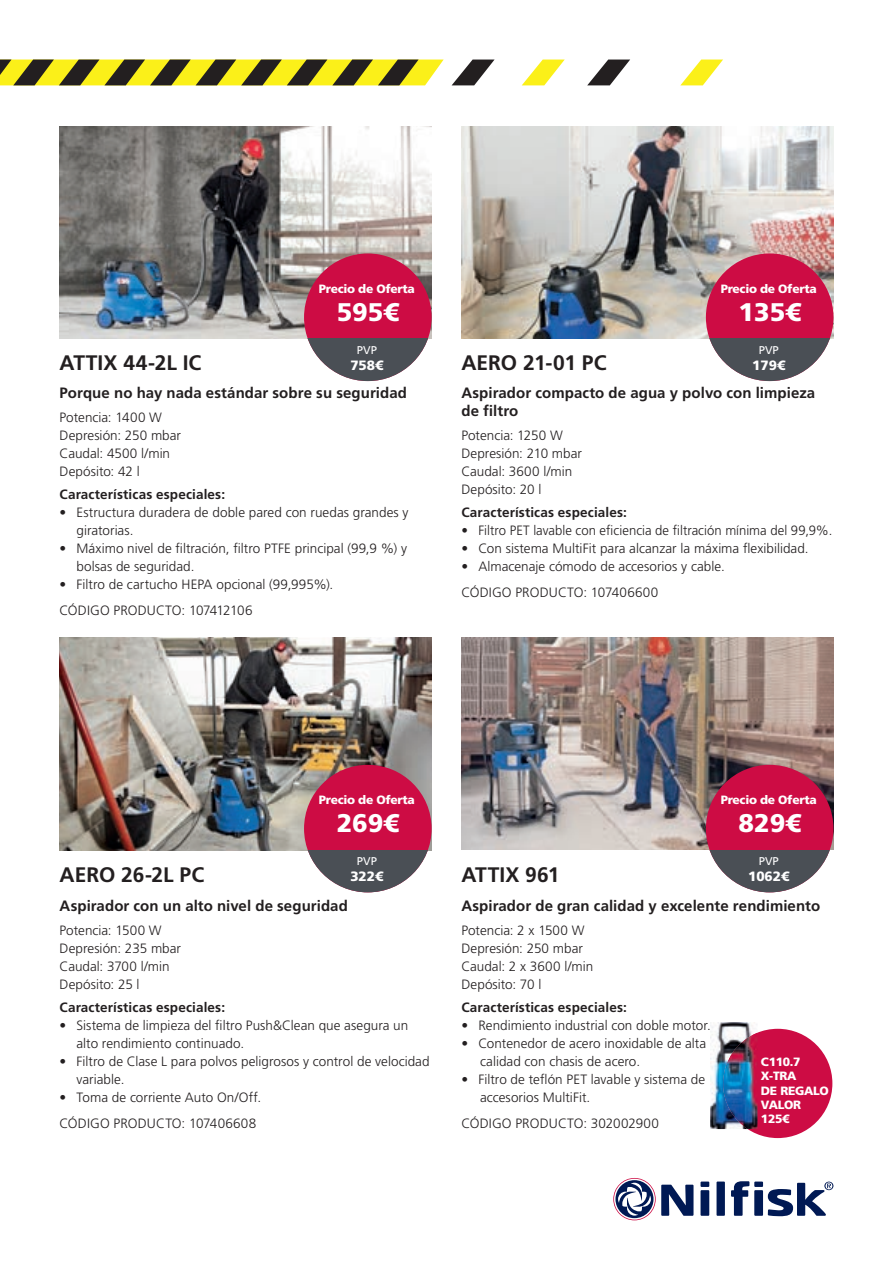
<style>
.page{position:relative;width:893px;height:1263px;background:#fff}
.page>*{position:absolute;margin:0;border:0;box-sizing:border-box;transform-origin:0 0}
.t1{font:900 25.5px "Frutiger LT Std";color:#fff}
.t2{font:700 21px "Frutiger LT Std";color:#231f20}
.t3{font:700 15px/18px "Frutiger LT Std";letter-spacing:.005em;color:#231f20}
.t4{font:300 13.5px/18px "Frutiger LT Std";letter-spacing:.005em;color:#231f20}
.t5{font:700 13.5px "Frutiger LT Std";letter-spacing:.01em;color:#231f20}
.t6{font:900 13.5px "Frutiger LT Std";color:#fff}
.t7{font:900 12px/14.4px "Frutiger LT Std";letter-spacing:-.025em;color:#fff}
.t8{font:11.25px "Frutiger LT Std";color:#fff}
</style>
<div class="page">
<div style="left:716px;top:1181px;width:9px;height:35px;background:#001954"></div>
<div style="left:700px;top:1190px;width:9px;height:26px;background:#001954"></div>
<div style="left:754px;top:1190px;width:9px;height:26px;background:#001954"></div>
<div style="left:700px;top:1181px;width:9px;height:6px;background:#001954"></div>
<div style="left:754px;top:1181px;width:9px;height:6px;background:#001954"></div>
<svg style="left:731px;top:1181px;width:18px;height:35px"></svg>
<svg style="left:613px;top:1178px;width:80px;height:42px"></svg>
<svg style="left:768px;top:1181px;width:65px;height:35px"></svg>
<img style="left:60px;top:126px;width:372px;height:213px">
<img style="left:461px;top:126px;width:372px;height:213px">
<img style="left:60px;top:637px;width:372px;height:213px">
<img style="left:461px;top:637px;width:372px;height:213px">
<svg style="left:0;top:60px;width:444px;height:25px;background:#9d9520"></svg>
<svg style="left:452px;top:60px;width:42px;height:25px"></svg>
<svg style="left:522px;top:60px;width:43px;height:25px"></svg>
<svg style="left:587px;top:60px;width:43px;height:25px"></svg>
<svg style="left:680px;top:60px;width:43px;height:25px"></svg>
<div style="left:304px;top:253px;width:128px;height:128px;background:#cd0c44;border-radius:50%"></div>
<svg style="left:307px;top:339px;width:121px;height:42px;fill:#4a4f55"></svg>
<div style="left:706px;top:253px;width:127px;height:128px;background:#cd0c44;border-radius:50%"></div>
<svg style="left:709px;top:339px;width:121px;height:42px;fill:#4a4f55"></svg>
<div style="left:304px;top:765px;width:128px;height:127px;background:#cd0c44;border-radius:50%"></div>
<svg style="left:304px;top:850px;width:128px;height:42px;fill:#4a4f55"></svg>
<div style="left:706px;top:765px;width:127px;height:127px;background:#cd0c44;border-radius:50%"></div>
<svg style="left:709px;top:850px;width:121px;height:42px;fill:#4a4f55"></svg>
<div style="left:723px;top:1029px;width:109px;height:109px;background:#cd0c44;border-radius:50%"></div>
<img style="left:710px;top:1022px;width:45px;height:107px">
<img style="left:723px;top:1033px;width:34px;height:96px">
<p class="t7" style="left:319px;top:282px;width:97px">Precio de Oferta</p>
<p class="t7" style="left:721px;top:282px;width:97px">Precio de Oferta</p>
<h1 class="t1" style="left:337px;top:296px;width:64px">595€</h1>
<h1 class="t1" style="left:738px;top:296px;width:64px">135€</h1>
<p class="t8" style="left:357px;top:343px;width:22px">PVP</p>
<p class="t6" style="left:350px;top:357px;width:35px">758€</p>
<h2 class="t2" style="left:60px;top:350px;width:143px">ATTIX 44-2L IC</h2>
<p class="t3" style="left:60px;top:384px;width:349px">Porque no hay nada estándar sobre su seguridad</p>
<p class="t4" style="left:60px;top:409px;width:123px">Potencia: 1400 W<br>Depresión: 250 mbar<br>Caudal: 4500 l/min<br>Depósito: 42 l</p>
<p class="t5" style="left:60px;top:486px;width:167px">Características especiales:</p>
<p class="t4" style="left:77px;top:503px;width:333px;text-indent:-17px">• Estructura duradera de doble pared con ruedas grandes y giratorias.</p>
<p class="t4" style="left:77px;top:539px;width:332px;text-indent:-17px">• Máximo nivel de filtración, filtro PTFE principal (99,9 %) y bolsas de seguridad.</p>
<p class="t4" style="left:60px;top:571px;width:275px;line-height:26.5px">• Filtro de cartucho HEPA opcional (99,995%).<br>CÓDIGO PRODUCTO: 107412106</p>
<p class="t8" style="left:759px;top:343px;width:22px">PVP</p>
<p class="t6" style="left:752px;top:357px;width:35px">179€</p>
<h2 class="t2" style="left:461px;top:350px;width:147px">AERO 21-01 PC</h2>
<p class="t3" style="left:461px;top:384px;width:355px">Aspirador compacto de agua y polvo con limpieza de filtro</p>
<p class="t4" style="left:461px;top:427px;width:122px">Potencia: 1250 W<br>Depresión: 210 mbar<br>Caudal: 3600 l/min<br>Depósito: 20 l</p>
<p class="t5" style="left:461px;top:504px;width:167px">Características especiales:</p>
<p class="t4" style="left:461px;top:521px;width:373px">• Filtro PET lavable con eficiencia de filtración mínima del 99,9%.</p>
<p class="t4" style="left:461px;top:539px;width:349px">• Con sistema MultiFit para alcanzar la máxima flexibilidad.</p>
<p class="t4" style="left:461px;top:553px;width:265px;line-height:26.5px">• Almacenaje cómodo de accesorios y cable.<br>CÓDIGO PRODUCTO: 107406600</p>
<p class="t7" style="left:319px;top:793px;width:97px">Precio de Oferta</p>
<p class="t7" style="left:721px;top:793px;width:97px">Precio de Oferta</p>
<h1 class="t1" style="left:337px;top:807px;width:64px">269€</h1>
<h1 class="t1" style="left:738px;top:807px;width:64px">829€</h1>
<p class="t8" style="left:357px;top:854px;width:22px">PVP</p>
<p class="t6" style="left:350px;top:868px;width:35px">322€</p>
<h2 class="t2" style="left:60px;top:863px;width:146px">AERO 26-2L PC</h2>
<p class="t3" style="left:60px;top:897px;width:290px">Aspirador con un alto nivel de seguridad</p>
<p class="t4" style="left:60px;top:922px;width:123px">Potencia: 1500 W<br>Depresión: 235 mbar<br>Caudal: 3700 l/min<br>Depósito: 25 l</p>
<p class="t5" style="left:60px;top:999px;width:167px">Características especiales:</p>
<p class="t4" style="left:77px;top:1016px;width:333px;text-indent:-17px">• Sistema de limpieza del filtro Push&amp;Clean que asegura un alto rendimiento continuado.</p>
<p class="t4" style="left:77px;top:1052px;width:355px;text-indent:-17px">• Filtro de Clase L para polvos peligrosos y control de velocidad variable.</p>
<p class="t4" style="left:60px;top:1084px;width:203px;line-height:26.5px">• Toma de corriente Auto On/Off.<br>CÓDIGO PRODUCTO: 107406608</p>
<p class="t8" style="left:759px;top:854px;width:22px">PVP</p>
<p class="t6" style="left:748px;top:868px;width:43px">1062€</p>
<h2 class="t2" style="left:461px;top:863px;width:100px">ATTIX 961</h2>
<p class="t3" style="left:461px;top:897px;width:360px">Aspirador de gran calidad y excelente rendimiento</p>
<p class="t4" style="left:461px;top:922px;width:133px">Potencia: 2 x 1500 W<br>Depresión: 250 mbar<br>Caudal: 2 x 3600 l/min<br>Depósito: 70 l</p>
<p class="t5" style="left:461px;top:999px;width:167px">Características especiales:</p>
<p class="t4" style="left:461px;top:1016px;width:251px">• Rendimiento industrial con doble motor.</p>
<p class="t4" style="left:480px;top:1034px;width:228px;text-indent:-19px">• Contenedor de acero inoxidable de alta calidad con chasis de acero.</p>
<p class="t4" style="left:480px;top:1070px;width:227px;text-indent:-19px">• Filtro de teflón PET lavable y sistema de accesorios MultiFit.</p>
<p class="t4" style="left:461px;top:1115px;width:199px">CÓDIGO PRODUCTO: 302002900</p>
<p class="t7" style="left:761px;top:1054px;width:69px">C110.7<br>X-TRA<br>DE REGALO<br>VALOR<br>125€</p>
</div>
